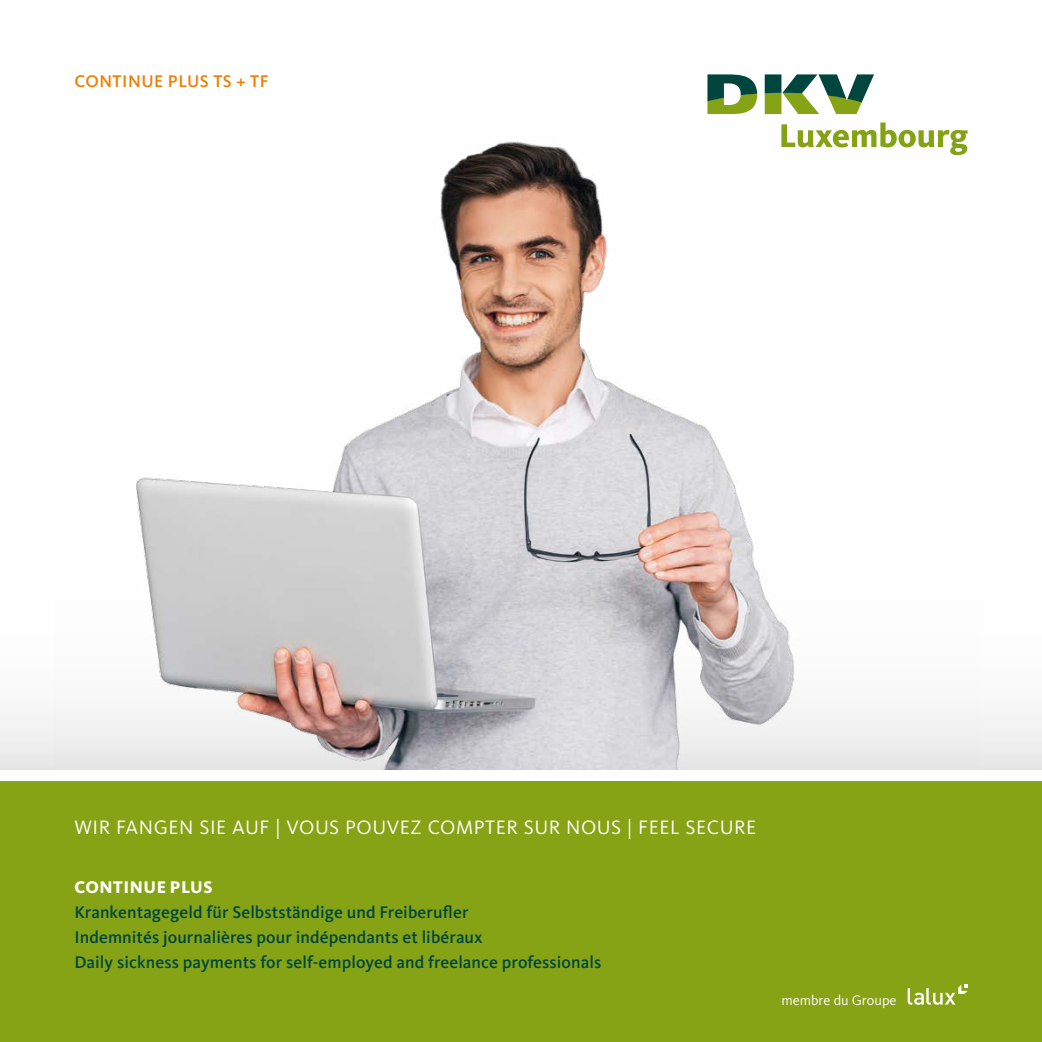
<style>
.page{position:relative;width:1042px;height:1042px;background:#fff}
.page>*{position:absolute;margin:0;border:0;box-sizing:border-box;transform-origin:0 0}
.t1{font:20.12px "Kievit TF";letter-spacing:.03em;color:#fff}
.t2{font:500 17.5px/24.8px "Kievit";letter-spacing:.005em;color:#00463f}
.t3{font:17.5px "Kievit Medium SC";letter-spacing:.03em;color:#ef7d00}
.t4{font:17.5px "Kievit Extra Bold SC";letter-spacing:.03em;color:#fff}
.t5{font:14.35px "Kievit TF";color:#fff}
</style>
<div class="page">
<div style="left:0;top:781px;width:1042px;height:261px;background:#86a315"></div>
<svg style="left:707px;top:74px;width:50px;height:40px"></svg>
<svg style="left:765px;top:74px;width:109px;height:40px"></svg>
<svg style="left:907px;top:984px;width:60px;height:21px"></svg>
<img style="left:55px;top:122px;width:925px;height:647px">
<p class="t3" style="left:74px;top:70px;width:196px">CONTINUE PLUS TS + TF</p>
<p class="t1" style="left:74px;top:816px;width:683px">WIR FANGEN SIE AUF | VOUS POUVEZ COMPTER SUR NOUS | FEEL SECURE</p>
<p class="t4" style="left:74px;top:877px;width:140px">CONTINUE PLUS</p>
<p class="t2" style="left:74px;top:899px;width:528px">Krankentagegeld für Selbstständige und Freiberufler<br>Indemnités journalières pour indépendants et libéraux<br>Daily sickness payments for self-employed and freelance professionals</p>
<p class="t5" style="left:781px;top:992px;width:117px">membre du Groupe</p>
</div>
